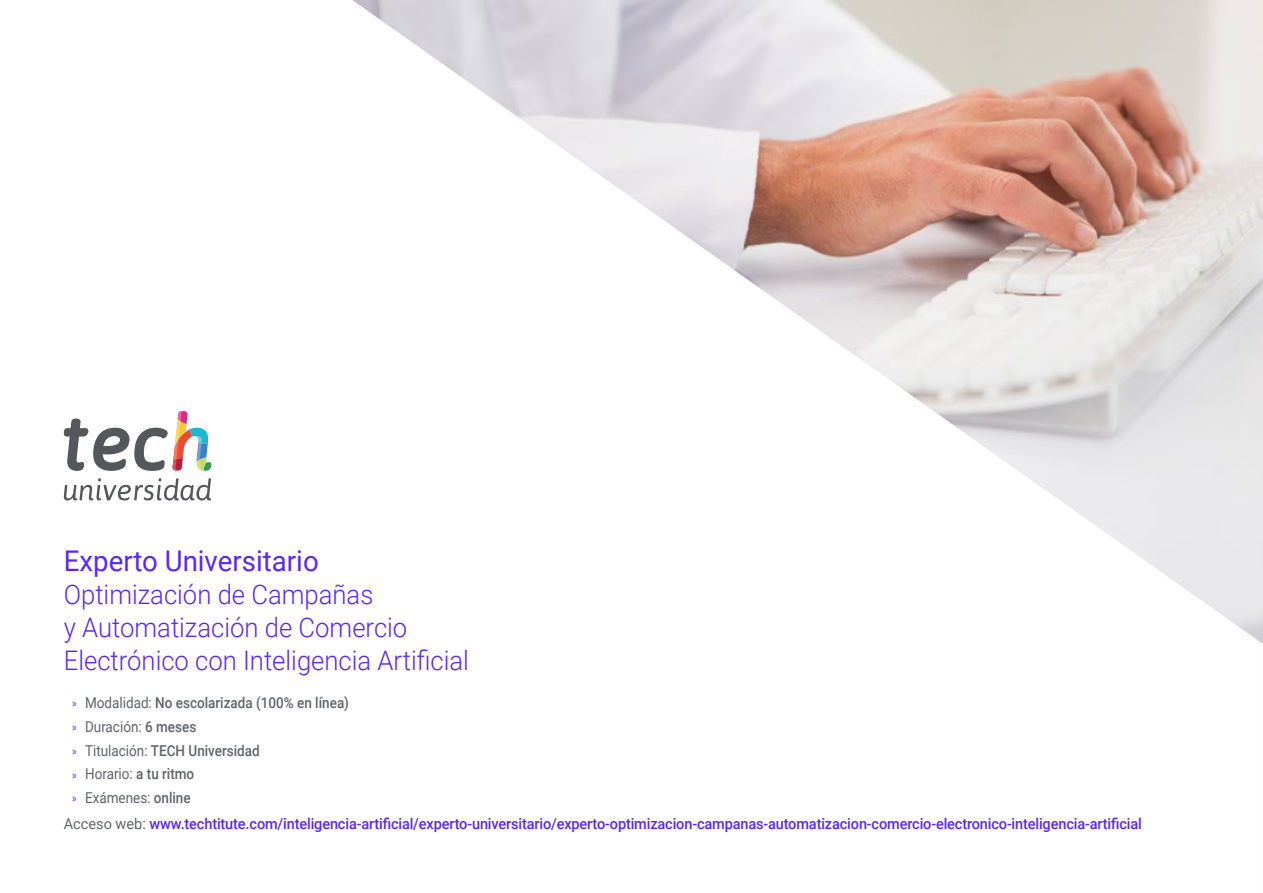
<style>
.page{position:relative;width:1263px;height:893px;background:#fff}
.page>*{position:absolute;margin:0;border:0;box-sizing:border-box;transform-origin:0 0}
.t1{font:28.5px "Roboto";color:#5927ff}
.t2{font:300 27px/33px "Roboto";color:#5927ff;scale:.95 1}
.t3{font:500 15px "Roboto";letter-spacing:-.01em;color:#5927ff}
.t4{font:500 15px/23.7px "Roboto";color:#61646a;scale:.9 1}
.s1{font-family:"Myriad Pro";font-weight:400;font-size:12px;color:#5927ff}
.s2{font-weight:400}
.s3{font-weight:400;color:#61646a}
</style>
<div class="page">
<img style="left:352px;top:0;width:911px;height:644px">
<svg style="left:64px;top:411px;width:147px;height:60px"></svg>
<svg style="left:64px;top:478px;width:147px;height:22px"></svg>
<h1 class="t1" style="left:64px;top:541px;width:256px">Experto Universitario</h1>
<h2 class="t2" style="left:64px;top:577px;width:428px">Optimización de Campañas<br>y Automatización de Comercio<br>Electrónico con Inteligencia Artificial</h2>
<p class="t4" style="left:72px;top:690px;width:309px"><span class="s1">»</span> <span class="s2">Modalidad:</span> No escolarizada (100% en línea) <span class="s1">»</span> <span class="s2">Duración:</span> 6 meses<br><span class="s1">»</span> <span class="s2">Titulación:</span> TECH Universidad<br><span class="s1">»</span> <span class="s2">Horario:</span> a tu ritmo<br><span class="s1">»</span> <span class="s2">Exámenes:</span> online</p>
<p class="t3" style="left:64px;top:813px;width:1079px"><span class="s3">Acceso web:</span> www.techtitute.com/inteligencia-artificial/experto-universitario/experto-optimizacion-campanas-automatizacion-comercio-electronico-inteligencia-artificial</p>
</div>
